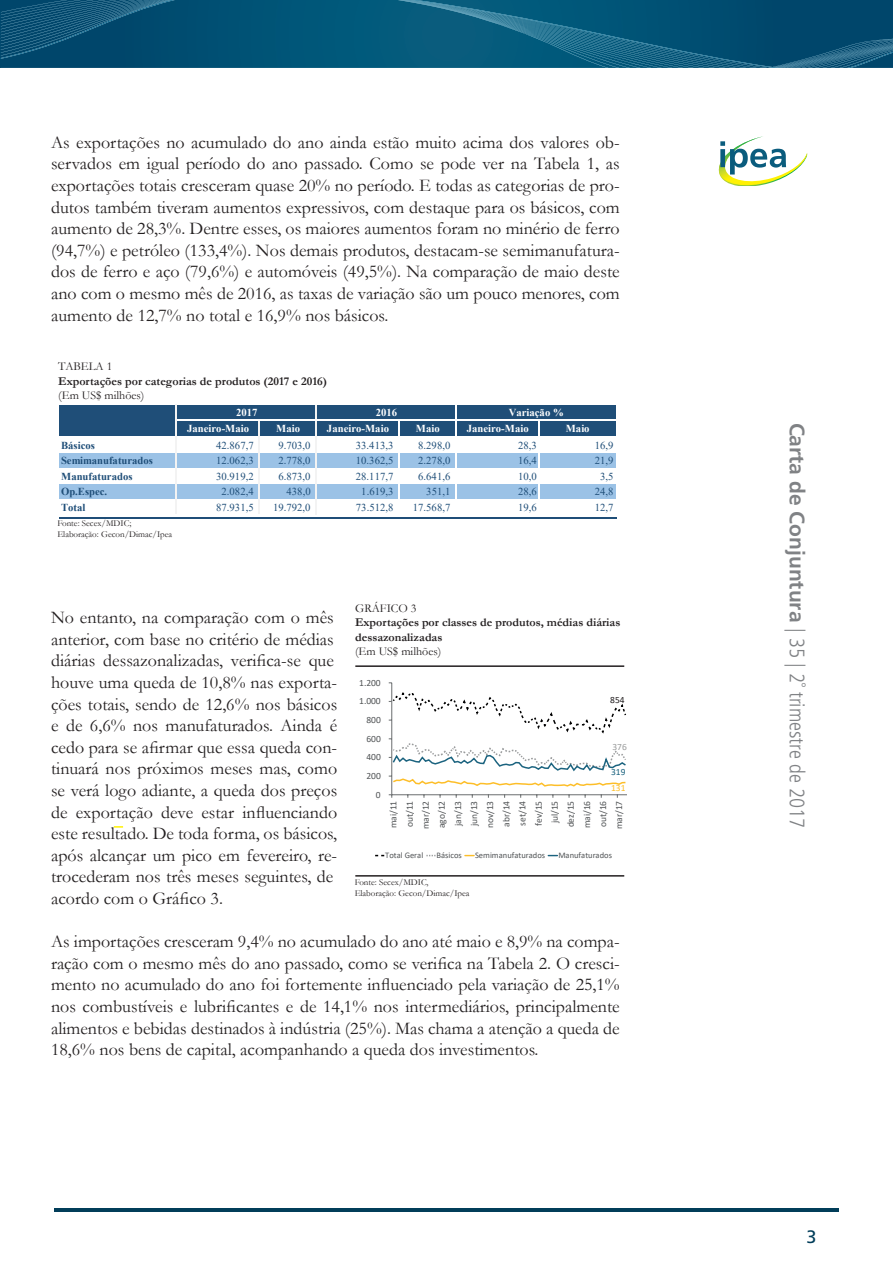
<style>
.page{position:relative;width:893px;height:1263px;background:#fff}
.page>*{position:absolute;margin:0;border:0;box-sizing:border-box;transform-origin:0 0}
.t1{font:condensed 21px "Frutiger 47 Light";color:#808285}
.t2{font:18px/21.6px "Garamond";color:#231f20;text-align:justify}
.t3{font:18px "Frutiger 55 Roman";color:#013d59}
.t4{font:700 12px/14.4px "Garamond";color:#231f20}
.t5{font:12px "Garamond";color:#231f20}
.t6{font:10.65px "Times New Roman";letter-spacing:.005em;color:#1f4e78}
.t7{font:700 10.65px "Times New Roman";letter-spacing:.005em;color:#fff}
.t8{font:700 10.65px "Times New Roman";color:#1f4e78}
.t9{font:9.45px/16px "Calibri";color:#515456;text-align:right}
.t10{font:9.45px "Calibri";color:#231f20}
.t11{font:9.45px "Calibri";color:#9a9c9c}
.t12{font:9.45px "Calibri";color:#fdbe28}
.t13{font:9.45px "Calibri";color:#1b637f}
.t14{font:9px "Garamond";color:#231f20}
.t15{font:8.55px "Calibri";color:#515456}
.s1{font-family:"Frutiger 65 Bold";font-stretch:normal}
</style>
<div class="page">
<svg style="left:0;top:0;width:893px;height:68px;background:#075578"></svg>
<hr style="left:54px;top:1209px;width:785px;height:3px;background:#013d59">
<img style="left:718px;top:136px;width:89px;height:50px">
<svg style="left:720px;top:141px;width:66px;height:34px"></svg>
<div style="left:60px;top:405px;width:556px;height:31px;background:#1f4e78"></div>
<div style="left:60px;top:453px;width:556px;height:15px;background:#9bc2e6"></div>
<div style="left:60px;top:484px;width:556px;height:15px;background:#9bc2e6"></div>
<hr style="left:176px;top:404px;width:1px;height:110px;background:#f3f3f3">
<hr style="left:259px;top:421px;width:1px;height:93px;background:#f3f3f3">
<hr style="left:316px;top:405px;width:1px;height:110px;background:#f3f3f3">
<hr style="left:398px;top:421px;width:2px;height:95px;background:#fff">
<hr style="left:455px;top:405px;width:1px;height:111px;background:#fff">
<hr style="left:538px;top:421px;width:1px;height:95px;background:#fff">
<hr style="left:177px;top:419px;width:439px;height:2px;background:#fff">
<hr style="left:59px;top:517px;width:557px;height:1px;background:#1f4e78">
<hr style="left:355px;top:875px;width:269px;height:2px;background:#231f20">
<hr style="left:355px;top:665px;width:269px;height:2px;background:#231f20">
<svg style="left:114px;top:826px;width:9px;height:2px"></svg>
<hr style="left:391px;top:683px;width:1px;height:112px;background:#757879">
<hr style="left:392px;top:794px;width:235px;height:1px;background:#757879">
<svg style="left:389px;top:691px;width:237px;height:96px"></svg>
<p class="t2" style="left:51px;top:131px;width:570px">As exportações no acumulado do ano ainda estão muito acima dos valores ob&shy;servados em igual período do ano passado. Como se pode ver na Tabela 1, as exportações totais cresceram quase 20% no período. E todas as categorias de pro&shy;dutos também tiveram aumentos expressivos, com destaque para os básicos, com aumento de 28,3%. Dentre esses, os maiores aumentos foram no minério de ferro (94,7%) e petróleo (133,4%). Nos demais produtos, destacam-se semimanufatura&shy;dos de ferro e aço (79,6%) e automóveis (49,5%). Na comparação de maio deste ano com o mesmo mês de 2016, as taxas de variação são um pouco menores, com aumento de 12,7% no total e 16,9% nos básicos.</p>
<p class="t5" style="left:58px;top:359px;width:56px">TABELA 1</p>
<p class="t4" style="left:58px;top:374px;width:270px">Exportações por categorias de produtos (2017 e 2016)</p>
<p class="t5" style="left:58px;top:387px;width:88px">(Em US$ milhões)</p>
<p class="t7" style="left:236px;top:405px;width:23px">2017</p>
<p class="t7" style="left:376px;top:405px;width:23px">2016</p>
<p class="t7" style="left:509px;top:405px;width:57px">Variação %</p>
<p class="t7" style="left:187px;top:420px;width:63px">Janeiro-Maio</p>
<p class="t7" style="left:276px;top:420px;width:25px">Maio</p>
<p class="t7" style="left:327px;top:420px;width:64px">Janeiro-Maio</p>
<p class="t7" style="left:416px;top:420px;width:25px">Maio</p>
<p class="t7" style="left:467px;top:420px;width:64px">Janeiro-Maio</p>
<p class="t7" style="left:566px;top:420px;width:25px">Maio</p>
<p class="t8" style="left:61px;top:438px;width:35px">Básicos</p>
<p class="t6" style="left:216px;top:438px;width:39px">42.867,7</p>
<p class="t6" style="left:278px;top:438px;width:34px">9.703,0</p>
<p class="t6" style="left:356px;top:438px;width:39px">33.413,3</p>
<p class="t6" style="left:418px;top:438px;width:34px">8.298,0</p>
<p class="t6" style="left:518px;top:438px;width:20px">28,3</p>
<p class="t6" style="left:595px;top:438px;width:20px">16,9</p>
<p class="t8" style="left:61px;top:453px;width:93px">Semimanufaturados</p>
<p class="t6" style="left:216px;top:453px;width:39px">12.062,3</p>
<p class="t6" style="left:278px;top:453px;width:34px">2.778,0</p>
<p class="t6" style="left:356px;top:453px;width:39px">10.362,5</p>
<p class="t6" style="left:418px;top:453px;width:34px">2.278,0</p>
<p class="t6" style="left:518px;top:453px;width:20px">16,4</p>
<p class="t6" style="left:595px;top:453px;width:20px">21,9</p>
<p class="t8" style="left:61px;top:469px;width:73px">Manufaturados</p>
<p class="t6" style="left:216px;top:469px;width:39px">30.919,2</p>
<p class="t6" style="left:278px;top:469px;width:34px">6.873,0</p>
<p class="t6" style="left:356px;top:469px;width:39px">28.117,7</p>
<p class="t6" style="left:418px;top:469px;width:34px">6.641,6</p>
<p class="t6" style="left:518px;top:469px;width:20px">10,0</p>
<p class="t6" style="left:600px;top:469px;width:15px">3,5</p>
<p class="t8" style="left:61px;top:484px;width:48px">Op.Espec.</p>
<p class="t6" style="left:222px;top:484px;width:34px">2.082,4</p>
<p class="t6" style="left:287px;top:484px;width:26px">438,0</p>
<p class="t6" style="left:361px;top:484px;width:34px">1.619,3</p>
<p class="t6" style="left:426px;top:484px;width:26px">351,1</p>
<p class="t6" style="left:518px;top:484px;width:20px">28,6</p>
<p class="t6" style="left:595px;top:484px;width:20px">24,8</p>
<p class="t8" style="left:61px;top:499px;width:26px">Total</p>
<p class="t6" style="left:216px;top:500px;width:39px">87.931,5</p>
<p class="t6" style="left:273px;top:500px;width:39px">19.792,0</p>
<p class="t6" style="left:356px;top:500px;width:39px">73.512,8</p>
<p class="t6" style="left:413px;top:500px;width:39px">17.568,7</p>
<p class="t6" style="left:518px;top:500px;width:20px">19,6</p>
<p class="t6" style="left:595px;top:500px;width:20px">12,7</p>
<p class="t14" style="left:57px;top:517px;width:76px">Fonte: Secex/MDIC;</p>
<p class="t14" style="left:57px;top:528px;width:116px">Elaboração: Gecon/Dimac/Ipea</p>
<p class="t5" style="left:355px;top:600px;width:63px">GRÁFICO 3</p>
<p class="t4" style="left:355px;top:615px;width:267px">Exportações por classes de produtos, médias diárias dessazonalizadas</p>
<p class="t5" style="left:355px;top:643px;width:88px">(Em US$ milhões)</p>
<p class="t2" style="left:51px;top:606px;width:288px;text-align:left">No entanto, na comparação com o mês anterior, com base no critério de médias diárias dessazonalizadas, verifica-se que houve uma queda de 10,8% nas exporta&shy;ções totais, sendo de 12,6% nos básicos e de 6,6% nos manufaturados. Ainda é cedo para se afirmar que essa queda con&shy;tinuará nos próximos meses mas, como se verá logo adiante, a queda dos preços de exportação deve estar influenciando este resultado. De toda forma, os básicos, após alcançar um pico em fevereiro, re&shy;trocederam nos três meses seguintes, de acordo com o Gráfico 3.</p>
<p class="t2" style="left:51px;top:930px;width:570px">As importações cresceram 9,4% no acumulado do ano até maio e 8,9% na compa&shy;ração com o mesmo mês do ano passado, como se verifica na Tabela 2. O cresci&shy;mento no acumulado do ano foi fortemente influenciado pela variação de 25,1% nos combustíveis e lubrificantes e de 14,1% nos intermediários, principalmente alimentos e bebidas destinados à indústria (25%). Mas chama a atenção a queda de 18,6% nos bens de capital, acompanhando a queda dos investimentos.</p>
<p class="t9" style="left:359px;top:674px;width:23px">1.200</p>
<p class="t10" style="left:610px;top:693px;width:16px">854</p>
<p class="t9" style="left:359px;top:693px;width:23px">1.000</p>
<p class="t9" style="left:366px;top:711px;width:16px">800</p>
<p class="t9" style="left:366px;top:730px;width:16px">600</p>
<p class="t11" style="left:612px;top:740px;width:16px">376</p>
<p class="t12" style="left:611px;top:782px;width:16px">131</p>
<p class="t9" style="left:366px;top:749px;width:16px">400</p>
<p class="t13" style="left:611px;top:765px;width:16px">319</p>
<p class="t9" style="left:366px;top:767px;width:16px">200</p>
<p class="t9" style="left:376px;top:786px;width:6px">0</p>
<p class="t9" style="left:385px;top:829px;width:30px;rotate:-90deg">mai/11 out/11 mar/12 ago/12 jan/13 jun/13 nov/13 abr/14 set/14 fev/15 jul/15 dez/15 mai/16 out/16 mar/17</p>
<p class="t15" style="left:385px;top:849px;width:40px">Total Geral</p>
<p class="t15" style="left:436px;top:849px;width:27px">Básicos</p>
<p class="t15" style="left:475px;top:849px;width:72px">Semimanufaturados</p>
<p class="t15" style="left:558px;top:849px;width:55px">Manufaturados</p>
<p class="t14" style="left:355px;top:876px;width:75px">Fonte: Secex/MDIC,</p>
<p class="t14" style="left:355px;top:887px;width:116px">Elaboração: Gecon/Dimac/Ipea</p>
<p class="t1" style="left:809px;top:423px;width:407px;rotate:90deg"><span class="s1">Carta de Conjuntura</span> | 35 | 2˚ trimestre de 2017</p>
<p class="t3" style="left:806px;top:1226px;width:12px">3</p>
</div>
